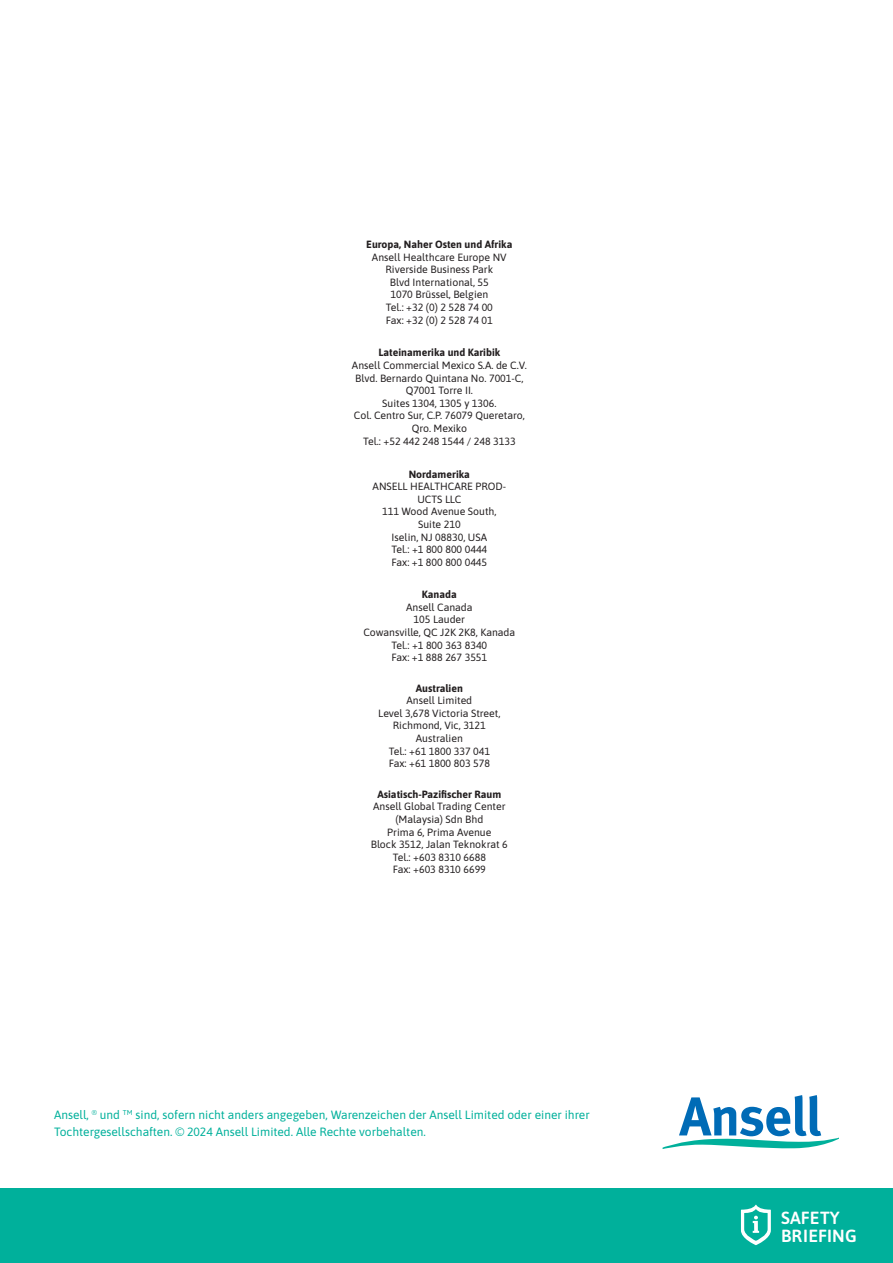
<style>
.page{position:relative;width:893px;height:1263px;background:#fff}
.page>*{position:absolute;margin:0;border:0;box-sizing:border-box;transform-origin:0 0}
.t1{font:500 17.55px/17.5px "Asap";letter-spacing:.01em;color:#fff}
.t2{font:12px/16.5px "Asap";color:#00b09b}
.t3{font:10.5px/12.6px "Asap";color:#231f20;text-align:center}
</style>
<div class="page">
<svg style="left:663px;top:1095px;width:176px;height:54px"></svg>
<div style="left:0;top:1188px;width:893px;height:75px;background:#00b09b"></div>
<svg style="left:741px;top:1205px;width:30px;height:40px"></svg>
<p class="t3" style="left:366px;top:237px;width:148px">Europa, Naher Osten und Afrika<br>Ansell Healthcare Europe NV<br>Riverside Business Park<br>Blvd International, 55<br>1070 Brüssel, Belgien<br>Tel.: +32 (0) 2 528 74 00<br>Fax: +32 (0) 2 528 74 01</p>
<p class="t3" style="left:352px;top:346px;width:176px">Lateinamerika und Karibik<br>Ansell Commercial Mexico S.A. de C.V.<br>Blvd. Bernardo Quintana No. 7001-C,<br>Q7001 Torre II.<br>Suites 1304, 1305 y 1306.<br>Col. Centro Sur, C.P. 76079 Queretaro,<br>Qro. Mexiko<br>Tel.: +52 442 248 1544 / 248 3133</p>
<p class="t3" style="left:373px;top:467px;width:135px">Nordamerika<br>ANSELL HEALTHCARE PROD-<br>UCTS LLC<br>111 Wood Avenue South,<br>Suite 210<br>Iselin, NJ 08830, USA<br>Tel.: +1 800 800 0444<br>Fax: +1 800 800 0445</p>
<p class="t3" style="left:363px;top:588px;width:153px">Kanada<br>Ansell Canada<br>105 Lauder<br>Cowansville, QC J2K 2K8, Kanada<br>Tel.: +1 800 363 8340<br>Fax: +1 888 267 3551</p>
<p class="t3" style="left:378px;top:681px;width:124px">Australien<br>Ansell Limited<br>Level 3,678 Victoria Street,<br>Richmond, Vic, 3121<br>Australien<br>Tel.: +61 1800 337 041<br>Fax: +61 1800 803 578</p>
<p class="t3" style="left:371px;top:787px;width:138px">Asiatisch-Pazifischer Raum<br>Ansell Global Trading Center (Malaysia) Sdn Bhd<br>Prima 6, Prima Avenue<br>Block 3512, Jalan Teknokrat 6<br>Tel.: +603 8310 6688<br>Fax: +603 8310 6699</p>
<p class="t2" style="left:54px;top:1106px;width:537px">Ansell, <sup>®</sup> und <sup>TM</sup> sind, sofern nicht anders angegeben, Warenzeichen der Ansell Limited oder einer ihrer<br>Tochtergesellschaften. © 2024 Ansell Limited. Alle Rechte vorbehalten.</p>
<h1 class="t1" style="left:781px;top:1208px;width:77px">SAFETY<br>BRIEFING</h1>
</div>
